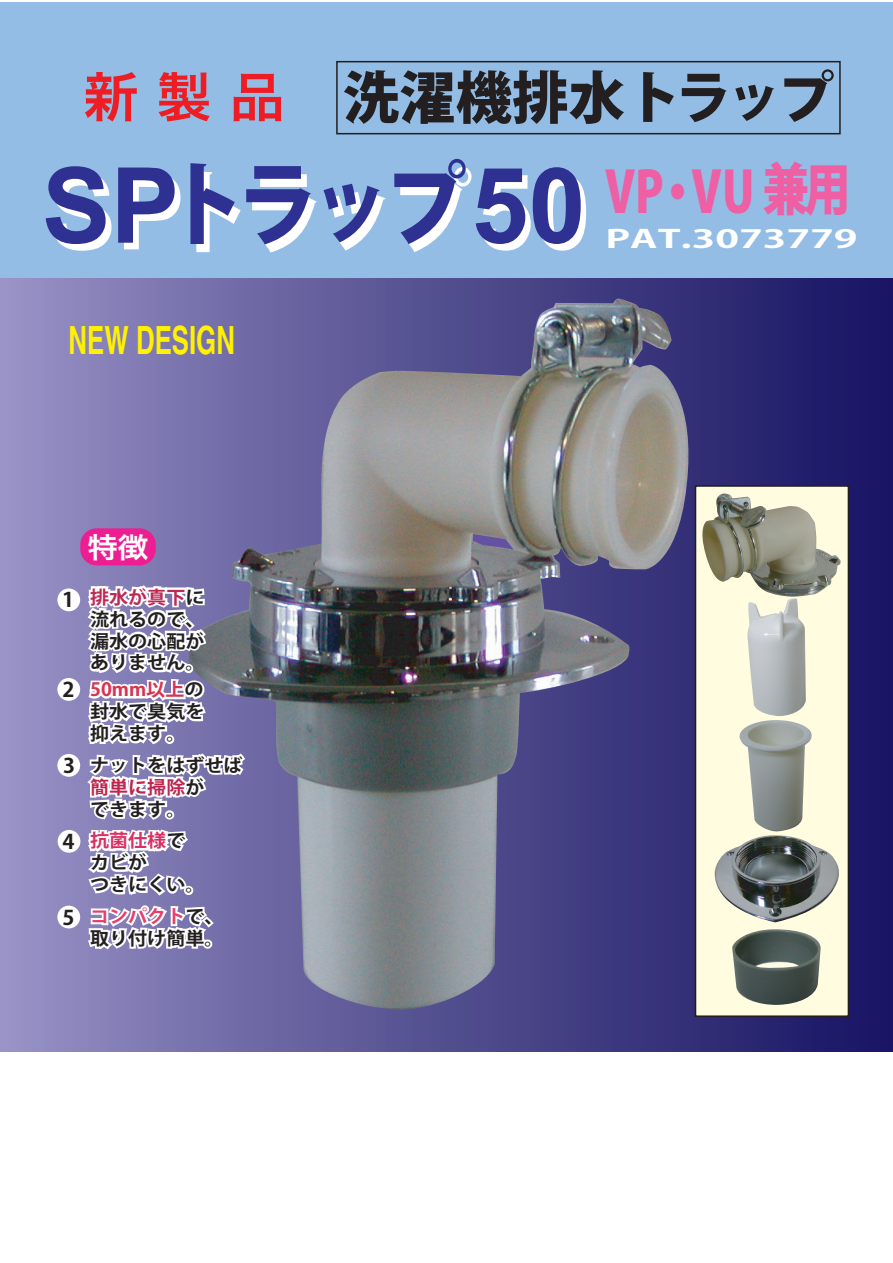
<style>
.page{position:relative;width:893px;height:1263px;background:#fff}
.page>*{position:absolute;margin:0;border:0;box-sizing:border-box;transform-origin:0 0}
.t1{font:700 105px "Arial Narrow";color:#2e3092;scale:1.2 1}
.t2{font:800 56.4px "Koz Go Std";color:#231f20}
.t3{font:800 56.4px "Koz Go Std";color:#ee5fa4;scale:.82 1}
.t4{font:53.1px "Hira Kaku Pro W6";color:#ee1d23}
.t5{font:700 38.85px "Helvetica";color:#fff101;scale:.66 1}
.t6{font:28.5px "Hira Kaku Pro W6";color:#fff;scale:1.07 1}
.t7{font:700 24.9px "Koz Go Std";color:#fff;scale:1.66 1}
.t8{font:700 20.1px "Koz Go Std";color:#231f20;scale:1.05 1}
.t9{font:700 18.15px/21.9px "Koz Go Std";color:#231f20;scale:1.05 1}
.s1{font-family:"Koz Go Std";font-weight:800;font-size:91.5px;color:#fff}
.s2{color:#bd2854}
.s3{color:#d83350}
.s4{color:#bd254e}
.s5{color:#d93063}
.s6{color:#eb3b68}
</style>
<div class="page">
<div style="left:0;top:3px;width:893px;height:1049px;background:#93bde5"></div>
<div style="left:0;top:278px;width:893px;height:774px;background:linear-gradient(to right,#958fc3,#151260)"></div>
<div style="left:336px;top:61px;width:505px;height:73px;border:2px solid #231f20"></div>
<div style="left:695px;top:485px;width:154px;height:532px;background:#fffce0;border:2px solid #231f20"></div>
<img style="left:702px;top:493px;width:139px;height:104px">
<img style="left:732px;top:929px;width:89px;height:76px">
<svg style="left:756px;top:960px;width:43px;height:9px"></svg>
<img style="left:747px;top:598px;width:59px;height:118px">
<img style="left:739px;top:720px;width:73px;height:112px">
<img style="left:188px;top:299px;width:504px;height:714px">
<svg style="left:473px;top:534px;width:40px;height:16px"></svg>
<img style="left:715px;top:835px;width:124px;height:87px">
<div style="left:80px;top:528px;width:76px;height:37px;background:#ed1e91;border-radius:16px"></div>
<div style="left:57px;top:588px;width:23px;height:23px;background:#fff;border-radius:50%"></div>
<div style="left:57px;top:678px;width:23px;height:23px;background:#fff;border-radius:50%"></div>
<div style="left:57px;top:754px;width:23px;height:23px;background:#fff;border-radius:50%"></div>
<div style="left:58px;top:830px;width:22px;height:23px;background:#fff;border-radius:50%"></div>
<div style="left:57px;top:906px;width:23px;height:22px;background:#fff;border-radius:50%"></div>
<h2 class="t2" style="left:343px;top:61px;width:493px">洗濯機排水トラップ</h2>
<h2 class="t3" style="left:605px;top:155px;width:301px">VP・VU 兼用</h2>
<h3 class="t7" style="left:605px;top:223px;width:153px">PAT.3073779</h3>
<h3 class="t4" style="left:84px;top:49px;width:203px">新製品</h3>
<h1 class="t1" style="left:42px;top:145px;width:455px">SP<span class="s1">トラップ</span>50</h1>
<h3 class="t5" style="left:69px;top:316px;width:254px">NEW DESIGN</h3>
<p class="t8" style="left:62px;top:587px;width:13px">1</p>
<p class="t8" style="left:63px;top:676px;width:13px">2</p>
<p class="t8" style="left:63px;top:752px;width:13px">3</p>
<p class="t8" style="left:62px;top:828px;width:13px">4</p>
<p class="t8" style="left:62px;top:904px;width:13px">5</p>
<h3 class="t6" style="left:87px;top:521px;width:59px">特徴</h3>
<p class="t9" style="left:90px;top:587px;width:110px;text-align:justify"><span class="s2">排水が真下</span>に流れるので、漏水の心配がありません。</p>
<p class="t9" style="left:90px;top:680px;width:110px;text-align:justify"><span class="s3">50mm以上</span>の封水で臭気を抑えます。</p>
<p class="t9" style="left:90px;top:755px;width:147px">ナットをはずせば<span class="s4">簡単に掃除</span>が<br>できます。</p>
<p class="t9" style="left:90px;top:831px;width:110px"><span class="s5">抗菌仕様</span>でカビが<br>つきにくい。</p>
<p class="t9" style="left:90px;top:906px;width:128px"><span class="s6">コンパクト</span>で、取り付け簡単。</p>
</div>
